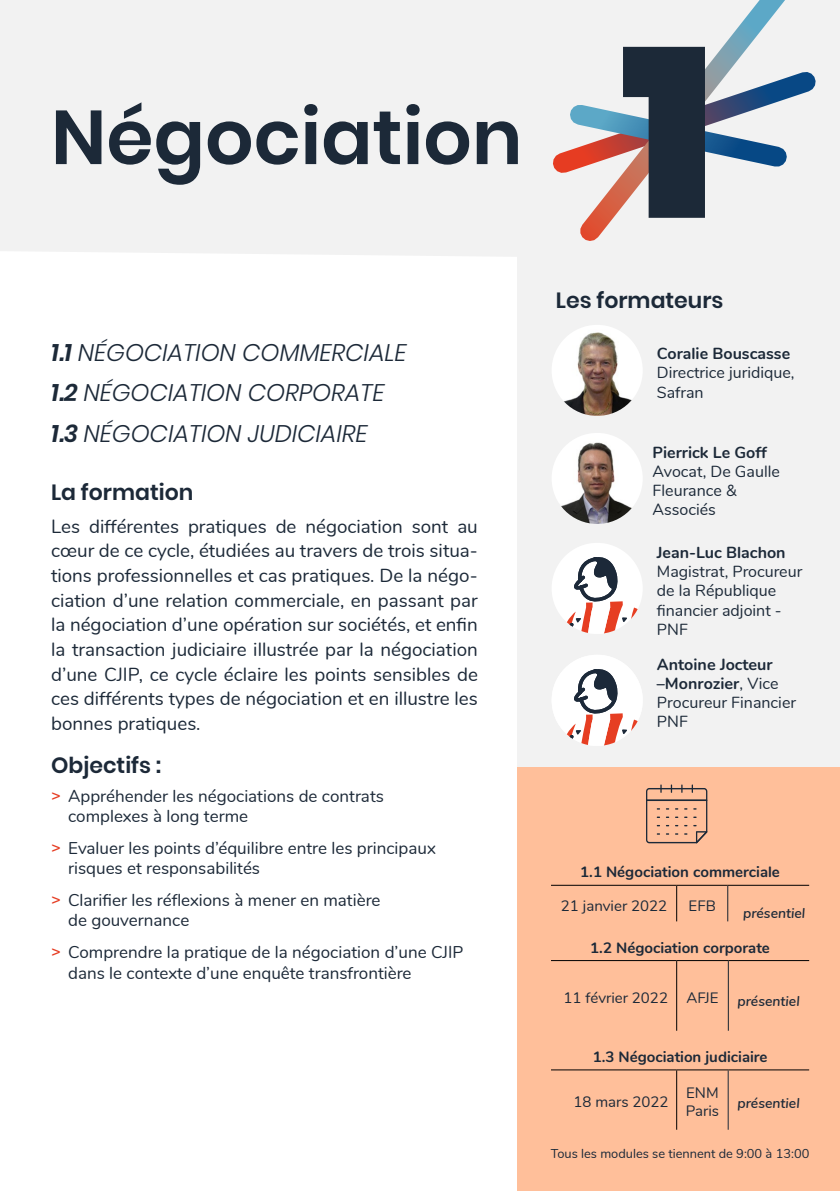
<style>
.page{position:relative;width:840px;height:1191px;background:#fff}
.page>*{position:absolute;margin:0;border:0;box-sizing:border-box;transform-origin:0 0}
.t1{font:900 241.4px "Poppins";color:#1c2938}
.t2{font:600 76px "Poppins";color:#1c2938}
.t3{font:italic 300 24px/40.2px "Poppins";color:#1c2938}
.t4{font:600 22px "Poppins";color:#1c2938}
.t5{font:18.8px/24.6px "Nunito";color:#1c2938;text-align:justify}
.t6{font:17px/20.4px "Nunito";color:#1c2938}
.t7{font:16px/19.2px "Nunito";color:#1c2938}
.t8{font:700 16px "Nunito";color:#1c2938}
.t9{font:700 15px "Nunito";color:#1c2938}
.t10{font:15px/18px "Nunito";color:#1c2938}
.t11{font:italic 600 14px "Nunito";color:#1c2938}
.t12{font:12.8px "Nunito";color:#1c2938}
.s1{font-weight:600}
.s2{font-family:"Montserrat";font-weight:500;color:#e63c22}
.s3{font-weight:700}
</style>
<div class="page">
<div style="left:517px;top:227px;width:322px;height:546px;background:#f2f2f2"></div>
<div style="left:517px;top:767px;width:322px;height:424px;background:#ffbf9a"></div>
<div style="left:0;top:0;width:839px;height:257px;background:#f2f2f2"></div>
<svg style="left:561px;top:0;width:253px;height:257px"></svg>
<svg style="left:537px;top:57px;width:293px;height:131px"></svg>
<hr style="left:550px;top:884px;width:126px;height:1px;background:#000">
<hr style="left:676px;top:884px;width:51px;height:1px;background:#000">
<hr style="left:675px;top:885px;width:1px;height:36px;background:#000">
<hr style="left:727px;top:884px;width:81px;height:1px;background:#000">
<hr style="left:726px;top:885px;width:1px;height:36px;background:#16222e">
<hr style="left:550px;top:960px;width:126px;height:1px;background:#000">
<hr style="left:676px;top:960px;width:52px;height:1px;background:#000">
<hr style="left:675px;top:961px;width:1px;height:69px;background:#000">
<hr style="left:728px;top:960px;width:80px;height:1px;background:#000">
<hr style="left:727px;top:961px;width:1px;height:69px;background:#16222e">
<hr style="left:550px;top:1069px;width:126px;height:1px;background:#000">
<hr style="left:676px;top:1069px;width:51px;height:1px;background:#000">
<hr style="left:675px;top:1070px;width:1px;height:59px;background:#000">
<hr style="left:727px;top:1069px;width:81px;height:1px;background:#000">
<hr style="left:727px;top:1070px;width:1px;height:59px;background:#1c2938">
<img style="left:551px;top:433px;width:91px;height:91px;border-radius:46px">
<div style="left:551px;top:543px;width:91px;height:91px;background:#fff;border-radius:50%"></div>
<img style="left:551px;top:325px;width:91px;height:91px;border-radius:46px">
<svg style="left:646px;top:784px;width:61px;height:59px"></svg>
<svg style="left:551px;top:553px;width:91px;height:81px"></svg>
<div style="left:551px;top:655px;width:91px;height:91px;background:#fff;border-radius:50%"></div>
<svg style="left:551px;top:666px;width:91px;height:80px"></svg>
<h2 class="t2" style="left:51px;top:93px;width:472px">Négociation</h2>
<p class="t3" style="left:51px;top:333px;width:357px"><span class="s1">1.1</span> NÉGOCIATION COMMERCIALE<br><span class="s1">1.2</span> NÉGOCIATION CORPORATE<br><span class="s1">1.3</span> NÉGOCIATION JUDICIAIRE</p>
<p class="t4" style="left:51px;top:479px;width:144px">La formation</p>
<p class="t5" style="left:51px;top:513px;width:428px">Les différentes pratiques de négociation sont au cœur de ce cycle, étudiées au travers de trois situa&shy;tions professionnelles et cas pratiques. De la négo&shy;ciation d’une relation commerciale, en passant par la négociation d’une opération sur sociétés, et enfin la transaction judiciaire illustrée par la négociation d’une CJIP, ce cycle éclaire les points sensibles de ces différents types de négociation et en illustre les bonnes pratiques.</p>
<p class="t4" style="left:51px;top:752px;width:112px">Objectifs :</p>
<p class="t6" style="left:68px;top:784px;width:317px;text-indent:-17px"><span class="s2">&gt;</span> Appréhender les négociations de contrats complexes à long terme</p>
<p class="t6" style="left:68px;top:836px;width:369px;text-indent:-17px"><span class="s2">&gt;</span> Evaluer les points d’équilibre entre les principaux risques et responsabilités</p>
<p class="t6" style="left:68px;top:889px;width:314px;text-indent:-17px"><span class="s2">&gt;</span> Clarifier les réflexions à mener en matière de gouvernance</p>
<p class="t6" style="left:68px;top:941px;width:396px;text-indent:-17px"><span class="s2">&gt;</span> Comprendre la pratique de la négociation d’une CJIP dans le contexte d’une enquête transfrontière</p>
<h1 class="t1" style="left:620px;top:-7px;width:98px">1</h1>
<p class="t4" style="left:555px;top:288px;width:169px">Les formateurs</p>
<p class="t8" style="left:656px;top:342px;width:135px">Coralie Bouscasse</p>
<p class="t7" style="left:656px;top:362px;width:139px">Directrice juridique,<br>Safran</p>
<p class="t8" style="left:652px;top:440px;width:116px">Pierrick Le Goff</p>
<p class="t7" style="left:652px;top:461px;width:129px">Avocat, De Gaulle<br>Fleurance &amp;<br>Associés</p>
<p class="t8" style="left:656px;top:540px;width:130px">Jean-Luc Blachon</p>
<p class="t7" style="left:656px;top:561px;width:147px">Magistrat, Procureur de la République financier adjoint -<br>PNF</p>
<p class="t7" style="left:656px;top:654px;width:141px"><span class="s3">Antoine Jocteur –Monrozier</span>, Vice<br>Procureur Financier<br>PNF</p>
<p class="t9" style="left:580px;top:861px;width:201px">1.1 Négociation commerciale</p>
<p class="t10" style="left:560px;top:896px;width:108px">21 janvier 2022</p>
<p class="t10" style="left:688px;top:896px;width:29px">EFB</p>
<p class="t11" style="left:742px;top:902px;width:64px">présentiel</p>
<p class="t9" style="left:590px;top:936px;width:181px">1.2 Négociation corporate</p>
<p class="t10" style="left:563px;top:988px;width:156px">11 février 2022 AFJE</p>
<p class="t11" style="left:737px;top:991px;width:64px">présentiel</p>
<p class="t9" style="left:592px;top:1045px;width:176px">1.3 Négociation judiciaire</p>
<p class="t10" style="left:573px;top:1092px;width:96px">18 mars 2022</p>
<p class="t10" style="left:685px;top:1083px;width:35px">ENM<br>Paris</p>
<p class="t11" style="left:737px;top:1093px;width:64px">présentiel</p>
<p class="t12" style="left:550px;top:1144px;width:260px">Tous les modules se tiennent de 9:00 à 13:00</p>
</div>
